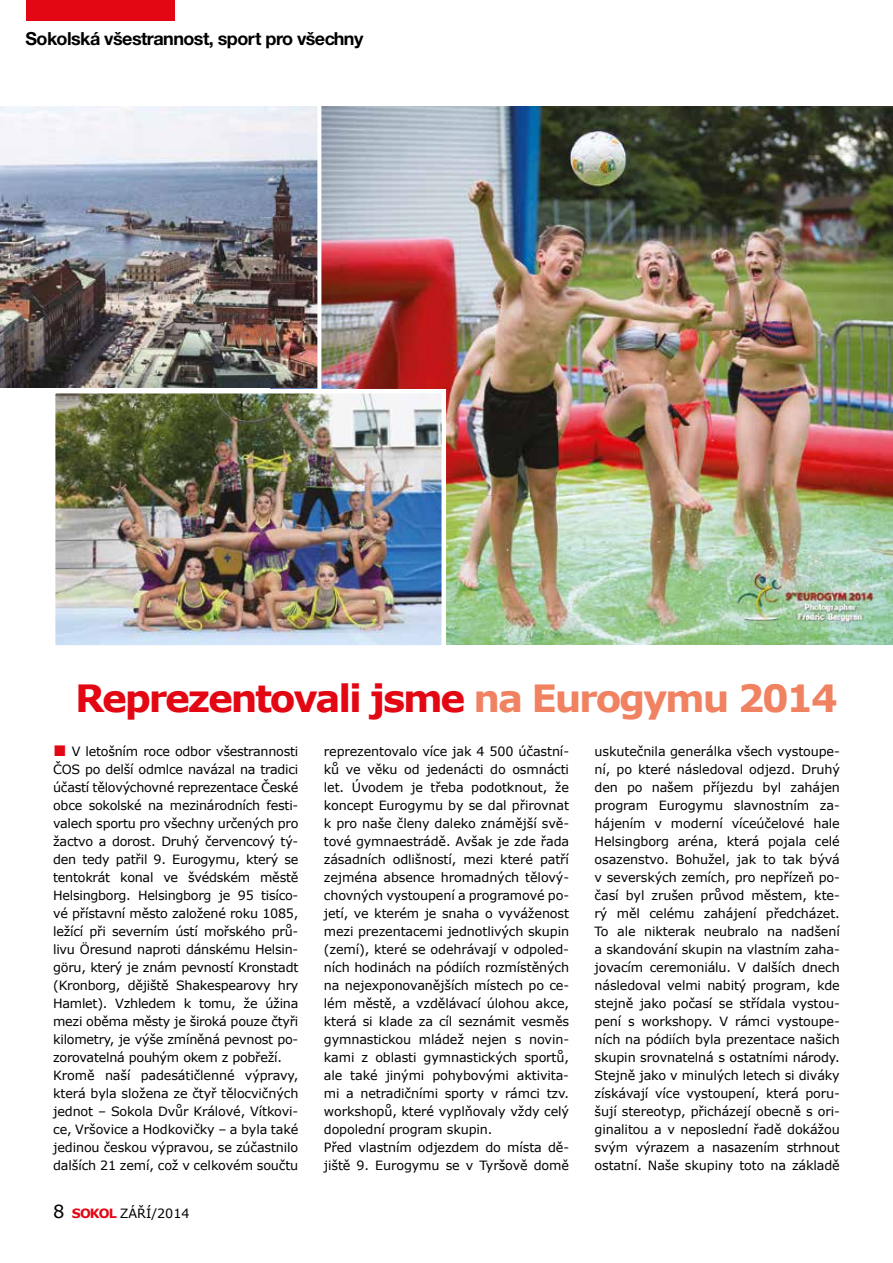
<style>
.page{position:relative;width:893px;height:1263px;background:#fff}
.page>*{position:absolute;margin:0;border:0;box-sizing:border-box;transform-origin:0 0}
.t1{font:700 37.5px "Verdana";letter-spacing:-.06em;color:#e30613}
.t2{font:700 18px "Helvetica Neue CE";letter-spacing:-.03em;color:#000}
.t3{font:12.75px/18px "Verdana";letter-spacing:-.01em;color:#000}
.s1{color:#f08262}
.s2{font-family:"Franklin Gothic";font-size:22.5px;color:#e30613}
.s3{font-size:18px}
.s4{font-weight:700;color:#e30613}
</style>
<div class="page">
<img style="left:321px;top:106px;width:572px;height:538px">
<div style="left:26px;top:0;width:149px;height:21px;background:#e30613"></div>
<img style="left:0;top:106px;width:318px;height:283px">
<img style="left:56px;top:394px;width:385px;height:251px">
<div style="left:51px;top:389px;width:395px;height:261px;border:4px solid #fff"></div>
<h2 class="t2" style="left:26px;top:27px;width:339px">Sokolská všestrannost, sport pro všechny</h2>
<h1 class="t1" style="left:75px;top:672px;width:764px">Reprezentovali jsme <span class="s1">na Eurogymu 2014</span></h1>
<p class="t3" style="left:53px;top:742px;width:247px"><span class="s2">■</span> V letošním roce odbor všestrannosti ČOS po delší odmlce navázal na tradici účastí tělovýchovné reprezentace České obce sokolské na mezinárodních festi&shy;valech sportu pro všechny určených pro žactvo a dorost. Druhý červencový tý&shy;den tedy patřil 9. Eurogymu, který se tentokrát konal ve švédském městě Helsingborg. Helsingborg je 95 tisíco&shy;vé přístavní město založené roku 1085, ležící při severním ústí mořského prů&shy;livu Öresund naproti dánskému Helsin&shy;göru, který je znám pevností Kronstadt (Kronborg, dějiště Shakespearovy hry Hamlet). Vzhledem k tomu, že úžina mezi oběma městy je široká pouze čtyři kilometry, je výše zmíněná pevnost po&shy;zorovatelná pouhým okem z pobřeží.<br>Kromě naší padesátičlenné výpravy, která byla složena ze čtyř tělocvičných jednot – Sokola Dvůr Králové, Vítkovi&shy;ce, Vršovice a Hodkovičky – a byla také jedinou českou výpravou, se zúčastnilo dalších 21 zemí, což v celkovém součtu</p>
<p class="t3" style="left:324px;top:742px;width:247px">reprezentovalo více jak 4 500 účastní&shy;ků ve věku od jedenácti do osmnácti let. Úvodem je třeba podotknout, že koncept Eurogymu by se dal přirovnat k pro naše členy daleko známější svě&shy;tové gymnaestrádě. Avšak je zde řada zásadních odlišností, mezi které patří zejména absence hromadných tělový&shy;chovných vystoupení a programové po&shy;jetí, ve kterém je snaha o vyváženost mezi prezentacemi jednotlivých skupin (zemí), které se odehrávají v odpoled&shy;ních hodinách na pódiích rozmístěných na nejexponovanějších místech po ce&shy;lém městě, a vzdělávací úlohou akce, která si klade za cíl seznámit vesměs gymnastickou mládež nejen s novin&shy;kami z oblasti gymnastických sportů, ale také jinými pohybovými aktivita&shy;mi a netradičními sporty v rámci tzv. workshopů, které vyplňovaly vždy celý dopolední program skupin.<br>Před vlastním odjezdem do místa dě&shy;jiště 9. Eurogymu se v Tyršově domě</p>
<p class="t3" style="left:595px;top:742px;width:247px;text-align:justify">uskutečnila generálka všech vystoupe&shy;ní, po které následoval odjezd. Druhý den po našem příjezdu byl zahájen program Eurogymu slavnostním za&shy;hájením v moderní víceúčelové hale Helsingborg aréna, která pojala celé osazenstvo. Bohužel, jak to tak bývá v severských zemích, pro nepřízeň po&shy;časí byl zrušen průvod městem, kte&shy;rý měl celému zahájení předcházet.<br>To ale nikterak neubralo na nadšení a skandování skupin na vlastním zaha&shy;jovacím ceremoniálu. V dalších dnech následoval velmi nabitý program, kde stejně jako počasí se střídala vystou&shy;pení s workshopy. V rámci vystoupe&shy;ních na pódiích byla prezentace našich skupin srovnatelná s ostatními národy.<br>Stejně jako v minulých letech si diváky získávají více vystoupení, která poru&shy;šují stereotyp, přicházejí obecně s ori&shy;ginalitou a v neposlední řadě dokážou svým výrazem a nasazením strhnout ostatní. Naše skupiny toto na základě</p>
<p class="t3" style="left:53px;top:1205px;width:138px"><span class="s3">8</span> <span class="s4">SOKOL</span> ZÁŘÍ/2014</p>
</div>
